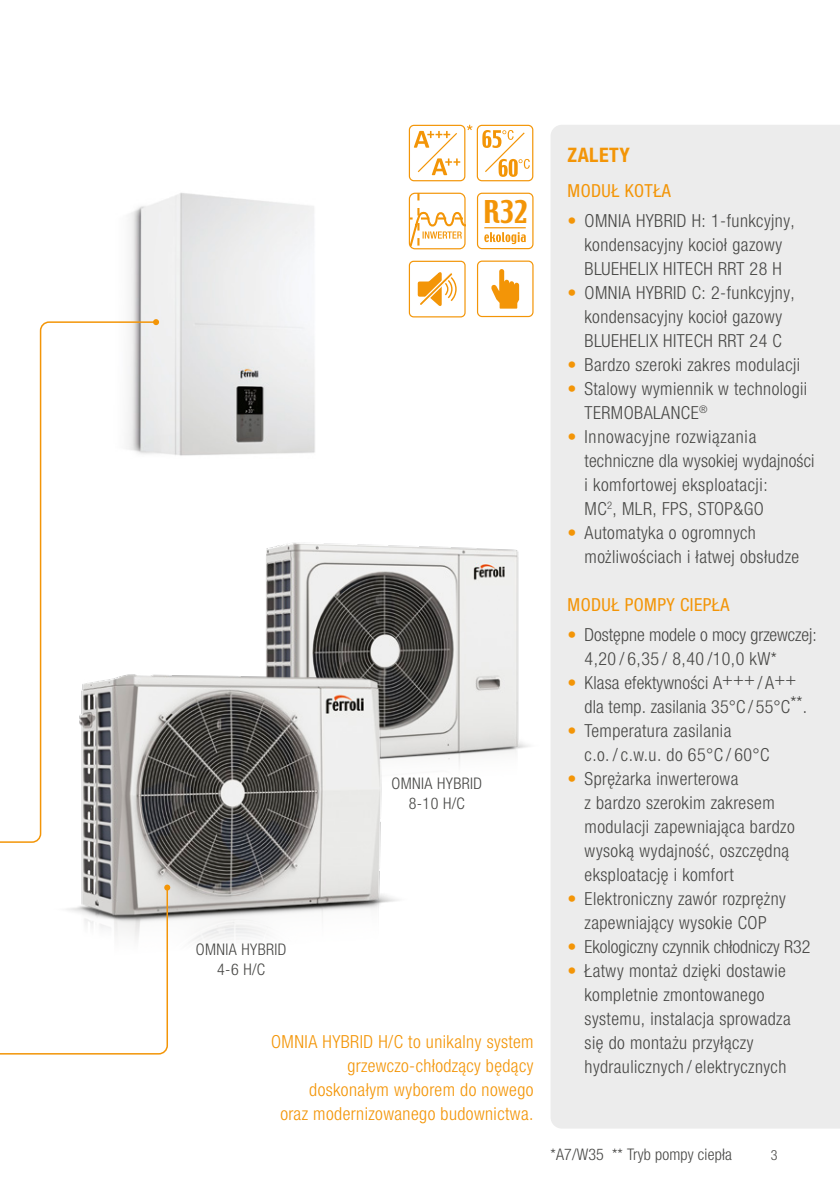
<style>
.page{position:relative;width:840px;height:1191px;background:#fff}
.page>*{position:absolute;margin:0;border:0;box-sizing:border-box;transform-origin:0 0}
.t1{font:27.8px "Techno";color:#f39507}
.t2{font:700 condensed 20px "Helvetica Neue LTW1 G";letter-spacing:.025em;color:#f39507}
.t3{font:300 condensed 18px/24px "Helvetica Neue LTW1 G";letter-spacing:.025em;color:#484846}
.t4{font:300 condensed 18px/24px "Helvetica Neue LTW1 G";letter-spacing:.025em;color:#f39507;text-align:right}
.t5{font:300 condensed 18px/24px "Helvetica Neue LTW1 G";color:#484846}
.t6{font:condensed 18px "Helvetica Neue LTW1 G";letter-spacing:.025em;color:#f39507}
.t7{font:300 condensed 16px/20px "Helvetica Neue LTW1 G";letter-spacing:.025em;color:#484846;text-align:center}
.t8{font:300 condensed 14px "Helvetica Neue LTW1 G";color:#484846}
.s1{color:#f39507}
</style>
<div class="page">
<div style="left:551px;top:125px;width:288px;height:1003px;background:#ececec"></div>
<img style="left:129px;top:193px;width:186px;height:263px">
<img style="left:266px;top:493px;width:305px;height:311px">
<img style="left:81px;top:633px;width:353px;height:308px">
<svg style="left:0;top:321px;width:157px;height:522px"></svg>
<svg style="left:153px;top:319px;width:6px;height:6px"></svg>
<svg style="left:0;top:884px;width:170px;height:171px"></svg>
<svg style="left:409px;top:193px;width:56px;height:56px"></svg>
<div style="left:476px;top:125px;width:57px;height:56px;border:1px solid #f39507;border-radius:5px"></div>
<svg style="left:482px;top:130px;width:47px;height:47px"></svg>
<div style="left:476px;top:193px;width:57px;height:56px;border:1px solid #f39507;border-radius:5px"></div>
<hr style="left:484px;top:227px;width:41px;height:1px;background:#f39507">
<svg style="left:484px;top:232px;width:41px;height:12px"></svg>
<div style="left:408px;top:261px;width:57px;height:56px;border:1px solid #f39507;border-radius:4px"></div>
<svg style="left:417px;top:272px;width:39px;height:34px"></svg>
<div style="left:476px;top:260px;width:57px;height:57px;border:1px solid #f39507;border-radius:5px"></div>
<svg style="left:491px;top:269px;width:28px;height:40px"></svg>
<div style="left:408px;top:125px;width:57px;height:56px;border:1px solid #f39507;border-radius:5px"></div>
<svg style="left:414px;top:131px;width:46px;height:44px"></svg>
<svg style="left:467px;top:125px;width:5px;height:5px"></svg>
<h1 class="t1" style="left:483px;top:193px;width:46px">R32</h1>
<p class="t7" style="left:196px;top:939px;width:92px">OMNIA HYBRID<br>4-6 H/C</p>
<p class="t7" style="left:391px;top:773px;width:92px">OMNIA HYBRID<br>8-10 H/C</p>
<p class="t4" style="left:271px;top:1030px;width:264px">OMNIA HYBRID H/C to unikalny system grzewczo-chłodzący będący doskonałym wyborem do nowego<br>oraz modernizowanego budownictwa.</p>
<p class="t2" style="left:567px;top:143px;width:64px">ZALETY</p>
<p class="t6" style="left:567px;top:180px;width:105px">MODUŁ KOTŁA</p>
<p class="t3" style="left:567px;top:208px;width:228px;text-align:center"><span class="s1">•</span> OMNIA HYBRID H: 1-funkcyjny, kondensacyjny kocioł gazowy<br>BLUEHELIX HITECH RRT 28 H</p>
<p class="t3" style="left:567px;top:280px;width:228px;text-align:center"><span class="s1">•</span> OMNIA HYBRID C: 2-funkcyjny, kondensacyjny kocioł gazowy<br>BLUEHELIX HITECH RRT 24 C</p>
<p class="t3" style="left:567px;top:352px;width:234px"><span class="s1">•</span> Bardzo szeroki zakres modulacji</p>
<p class="t3" style="left:584px;top:376px;width:224px;text-indent:-17px"><span class="s1">•</span> Stalowy wymiennik w technologii<br>TERMOBALANCE<sup>®</sup></p>
<p class="t3" style="left:584px;top:424px;width:231px;text-indent:-17px"><span class="s1">•</span> Innowacyjne rozwiązania techniczne dla wysokiej wydajności i komfortowej eksploatacji:<br>MC<sup>2</sup>, MLR, FPS, STOP&amp;GO</p>
<p class="t3" style="left:584px;top:520px;width:216px;text-indent:-17px"><span class="s1">•</span> Automatyka o ogromnych możliwościach i łatwej obsłudze</p>
<p class="t6" style="left:567px;top:594px;width:163px">MODUŁ POMPY CIEPŁA</p>
<p class="t5" style="left:584px;top:622px;width:233px;text-indent:-17px"><span class="s1">•</span> Dostępne modele o mocy grzewczej:<br>4,20 / 6,35 / 8,40 /10,0 kW*</p>
<p class="t3" style="left:584px;top:670px;width:224px;text-indent:-17px"><span class="s1">•</span> Klasa efektywności A+++/ A++ dla temp. zasilania 35°C / 55°C**.</p>
<p class="t3" style="left:584px;top:718px;width:186px;text-indent:-17px"><span class="s1">•</span> Temperatura zasilania<br>c.o. / c.w.u. do 65°C / 60°C</p>
<p class="t3" style="left:584px;top:766px;width:211px;text-indent:-17px"><span class="s1">•</span> Sprężarka inwerterowa<br>z bardzo szerokim zakresem modulacji zapewniająca bardzo wysoką wydajność, oszczędną eksploatację i komfort</p>
<p class="t3" style="left:567px;top:886px;width:219px;text-align:center"><span class="s1">•</span> Elektroniczny zawór rozprężny zapewniający wysokie COP</p>
<p class="t5" style="left:567px;top:934px;width:244px"><span class="s1">•</span> Ekologiczny czynnik chłodniczy R32</p>
<p class="t3" style="left:584px;top:958px;width:207px;text-indent:-17px"><span class="s1">•</span> Łatwy montaż dzięki dostawie kompletnie zmontowanego systemu, instalacja sprowadza się do montażu przyłączy hydraulicznych / elektrycznych</p>
<p class="t7" style="left:550px;top:1144px;width:183px">*A7/W35 ** Tryb pompy ciepła</p>
<p class="t8" style="left:770px;top:1146px;width:8px">3</p>
</div>
